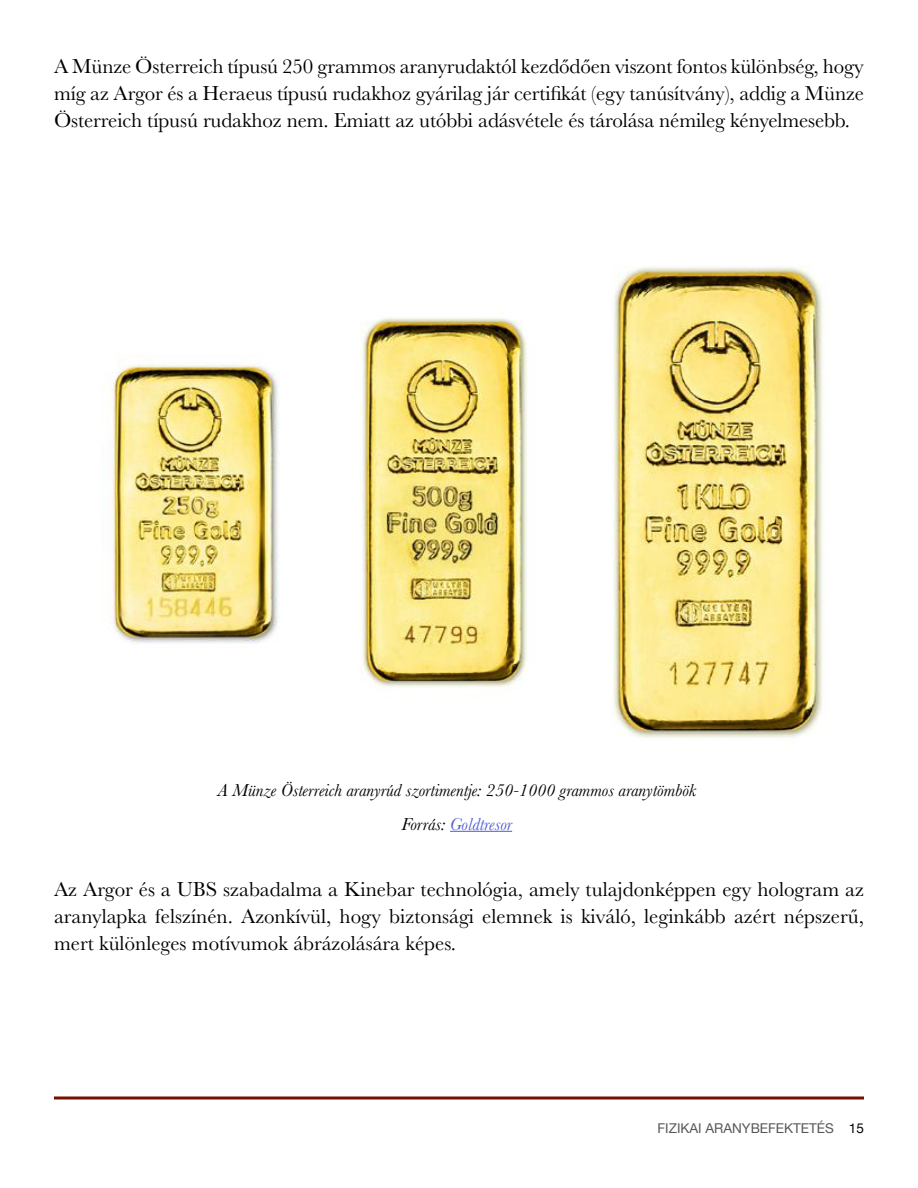
<style>
.page{position:relative;width:918px;height:1188px;background:#fff}
.page>*{position:absolute;margin:0;border:0;box-sizing:border-box;transform-origin:0 0}
.t1{font:21px/27px "Baskerville";letter-spacing:-.005em;color:#000;text-align:justify}
.t2{font:italic 18px/33.6px "Baskerville";color:#000;text-align:center}
.t3{font:13.5px "Helvetica Neue";color:#575756}
.s1{color:#4f5cd5}
.s2{color:#000}
</style>
<div class="page">
<svg style="left:54px;top:1096px;width:810px;height:4px;background:#984a3f"></svg>
<hr style="left:450px;top:831px;width:62px;height:1px;background:#4f5cd5">
<img style="left:612px;top:266px;width:216px;height:472px">
<img style="left:103px;top:354px;width:177px;height:289px">
<img style="left:360px;top:317px;width:167px;height:370px">
<p class="t1" style="left:54px;top:53px;width:811px">A Münze Österreich típusú 250 grammos aranyrudaktól kezdődően viszont fontos különbség, hogy míg az Argor és a Heraeus típusú rudakhoz gyárilag jár certifikát (egy tanúsítvány), addig a Münze Österreich típusú rudakhoz nem. Emiatt az utóbbi adásvétele és tárolása némileg kényelmesebb.</p>
<p class="t2" style="left:218px;top:773px;width:480px">A Münze Österreich aranyrúd szortimentje: 250-1000 grammos aranytömbök<br>Forrás: <span class="s1">Goldtresor</span></p>
<p class="t1" style="left:54px;top:876px;width:812px">Az Argor és a UBS szabadalma a Kinebar technológia, amely tulajdonképpen egy hologram az aranylapka felszínén. Azonkívül, hogy biztonsági elemnek is kiváló, leginkább azért népszerű, mert különleges motívumok ábrázolására képes.</p>
<p class="t3" style="left:658px;top:1118px;width:208px">FIZIKAI ARANYBEFEKTETÉS <span class="s2">15</span></p>
</div>
